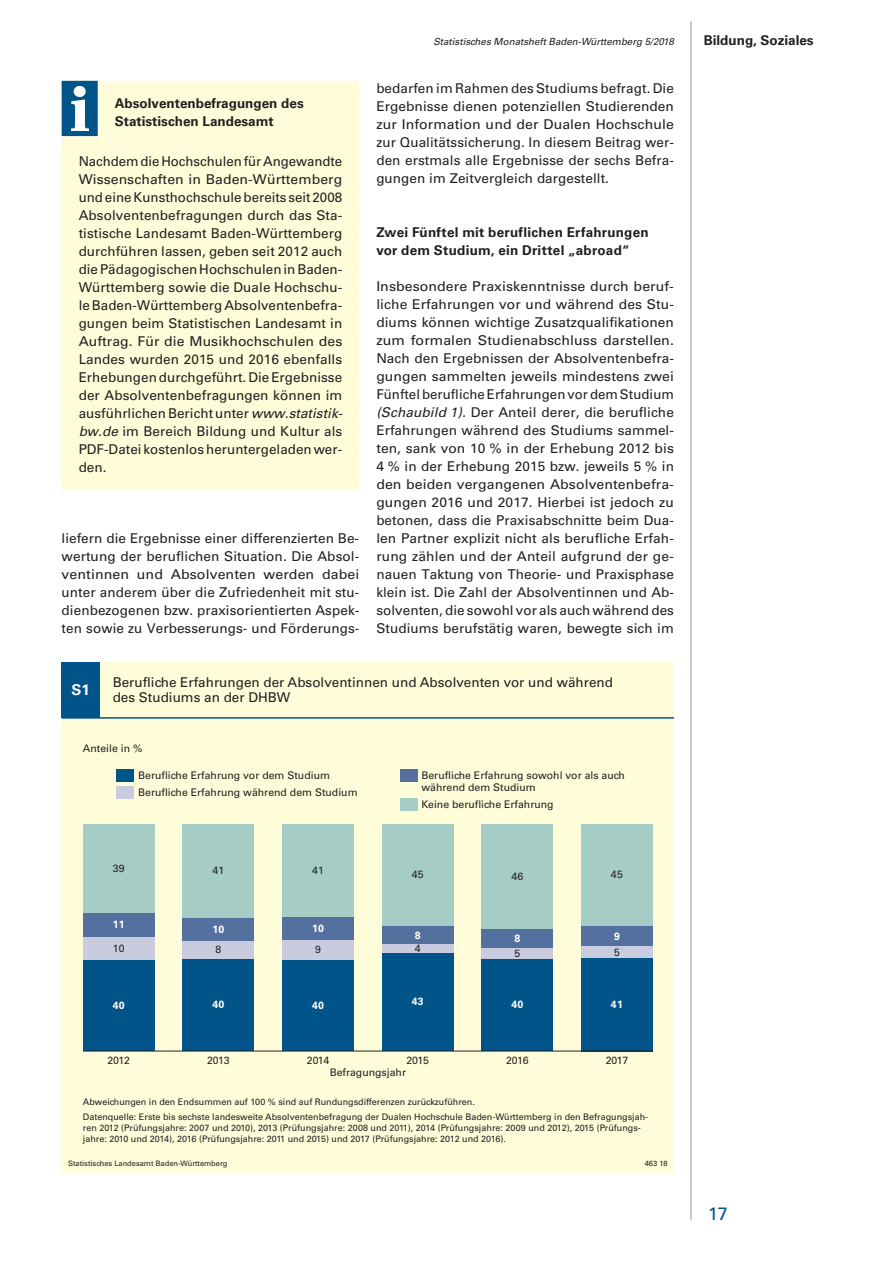
<style>
.page{position:relative;width:893px;height:1263px;background:#fff}
.page>*{position:absolute;margin:0;border:0;box-sizing:border-box;transform-origin:0 0}
.t1{font:18px "Univers";color:#01548a}
.t2{font:700 15px "Univers";color:#fff}
.Fließtext{font:13.5px/18px "Univers";letter-spacing:.005em;color:#231f20;text-align:justify;scale:1.05 1}
.Infotext{font:13.5px/18px "Univers";letter-spacing:.005em;color:#231f20;text-align:justify}
.Fließtext-2{font:13.5px/18px "Univers";letter-spacing:.005em;color:#231f20;text-align:justify}
.Kapitelzwischenübers{font:700 13.5px/18px "Univers";letter-spacing:.015em;color:#231f20}
.Überschrift_Infotext{font:700 13.5px/18px "Univers";color:#231f20}
.Kopfzeile_Beitragsth{font:700 13.5px "Univers";color:#231f20}
.t3{font:10.5px "Univers";color:#231f20}
.t4{font:700 10.5px "Univers";letter-spacing:.025em;color:#fff}
.Kopfzeile_Ausgabe{font:italic 9.75px "Univers";color:#231f20}
.t5{font:9px/15.3px "Univers";color:#231f20}
.t6{font:7.5px "Univers";color:#231f20}
.s1{font-style:italic}
</style>
<div class="page">
<hr style="left:691px;top:21px;width:1px;height:1199px;background:#939598">
<div style="left:62px;top:81px;width:297px;height:408px;background:#fffcda"></div>
<div style="left:62px;top:81px;width:36px;height:55px;background:#01548a;border:2px solid #01548a"></div>
<img style="left:71px;top:86px;width:17px;height:44px">
<div style="left:62px;top:663px;width:612px;height:510px;background:#fffcda"></div>
<div style="left:62px;top:663px;width:38px;height:55px;background:#01548a"></div>
<div style="left:83px;top:824px;width:72px;height:88px;background:#a6ccc6"></div>
<div style="left:83px;top:912px;width:72px;height:25px;background:#54709e"></div>
<div style="left:83px;top:937px;width:72px;height:23px;background:#c8ccde"></div>
<div style="left:83px;top:960px;width:72px;height:91px;background:#01548a"></div>
<div style="left:183px;top:824px;width:71px;height:94px;background:#a6ccc6"></div>
<div style="left:183px;top:918px;width:71px;height:23px;background:#54709e"></div>
<div style="left:183px;top:941px;width:71px;height:18px;background:#c8ccde"></div>
<div style="left:183px;top:959px;width:71px;height:92px;background:#01548a"></div>
<div style="left:282px;top:824px;width:72px;height:93px;background:#a6ccc6"></div>
<div style="left:282px;top:917px;width:72px;height:23px;background:#54709e"></div>
<div style="left:282px;top:940px;width:72px;height:20px;background:#c8ccde"></div>
<div style="left:282px;top:960px;width:72px;height:91px;background:#01548a"></div>
<div style="left:382px;top:824px;width:72px;height:102px;background:#a6ccc6"></div>
<div style="left:382px;top:926px;width:72px;height:18px;background:#54709e"></div>
<div style="left:382px;top:944px;width:72px;height:9px;background:#c8ccde"></div>
<div style="left:382px;top:953px;width:72px;height:98px;background:#01548a"></div>
<div style="left:481px;top:824px;width:72px;height:105px;background:#a6ccc6"></div>
<div style="left:481px;top:929px;width:72px;height:19px;background:#54709e"></div>
<div style="left:481px;top:948px;width:72px;height:11px;background:#c8ccde"></div>
<div style="left:481px;top:959px;width:72px;height:92px;background:#01548a"></div>
<div style="left:581px;top:824px;width:72px;height:102px;background:#a6ccc6"></div>
<div style="left:581px;top:926px;width:72px;height:21px;background:#54709e"></div>
<div style="left:581px;top:947px;width:72px;height:11px;background:#c8ccde"></div>
<div style="left:581px;top:958px;width:72px;height:93px;background:#01548a"></div>
<hr style="left:83px;top:1051px;width:570px;height:1px;background:#231f20">
<hr style="left:62px;top:717px;width:612px;height:2px;background:#01548a">
<div style="left:400px;top:798px;width:17px;height:13px;background:#a6ccc6"></div>
<div style="left:400px;top:769px;width:17px;height:13px;background:#54709e"></div>
<div style="left:117px;top:786px;width:17px;height:13px;background:#c8ccde"></div>
<div style="left:117px;top:769px;width:17px;height:13px;background:#01548a"></div>
<p class="Überschrift_Infotext" style="left:115px;top:95px;width:191px">Absolventenbefragungen des<br>Statistischen Landesamt</p>
<p class="Infotext" style="left:79px;top:152px;width:265px">Nachdem die Hochschulen für Angewandte Wissenschaften in Baden-Württemberg und eine Kunsthochschule bereits seit 2008<br>Absolventenbefragungen durch das Sta&shy;tistische Landesamt Baden-Württemberg durchführen lassen, geben seit 2012 auch die Pädagogischen Hochschulen in Baden-Württemberg sowie die Duale Hochschu&shy;le Baden-Württemberg Absolventenbefra&shy;gungen beim Statistischen Landesamt in Auftrag. Für die Musikhochschulen des Landes wurden 2015 und 2016 ebenfalls Erhebungen durchgeführt. Die Ergebnisse der Absolventenbefragungen können im ausführlichen Bericht unter <span class="s1">www.statistik&shy;bw.de</span> im Bereich Bildung und Kultur als PDF-Datei kostenlos heruntergeladen wer&shy;den.</p>
<p class="Fließtext-2" style="left:62px;top:529px;width:299px">liefern die Ergebnisse einer differenzierten Be&shy;wertung der beruflichen Situation. Die Absol&shy;ventinnen und Absolventen werden dabei unter anderem über die Zufriedenheit mit stu&shy;dienbezogenen bzw. praxisorientierten Aspek&shy;ten sowie zu Verbesserungs- und Förderungs-</p>
<p class="Kopfzeile_Ausgabe" style="left:433px;top:35px;width:242px">Statistisches Monatsheft Baden-Württemberg 5/2018</p>
<p class="Kopfzeile_Beitragsth" style="left:704px;top:32px;width:111px">Bildung, Soziales</p>
<p class="Fließtext-2" style="left:376px;top:79px;width:299px">bedarfen im Rahmen des Studiums befragt. Die Ergebnisse dienen potenziellen Studierenden zur Information und der Dualen Hochschule zur Qualitätssicherung. In diesem Beitrag wer&shy;den erstmals alle Ergebnisse der sechs Befra&shy;gungen im Zeitvergleich dargestellt.</p>
<p class="Kapitelzwischenübers" style="left:376px;top:223px;width:274px">Zwei Fünftel mit beruflichen Erfahrungen vor dem Studium, ein Drittel „abroad“</p>
<p class="Fließtext" style="left:376px;top:277px;width:285px">Insbesondere Praxiskenntnisse durch beruf&shy;liche Erfahrungen vor und während des Stu&shy;diums können wichtige Zusatzqualifikationen zum formalen Studienabschluss darstellen.<br>Nach den Ergebnissen der Absolventenbefra&shy;gungen sammelten jeweils mindestens zwei Fünftel berufliche Erfahrungen vor dem Studium <span class="s1">(Schaubild 1).</span> Der Anteil derer, die berufliche Erfahrungen während des Studiums sammel&shy;ten, sank von 10 % in der Erhebung 2012 bis 4 % in der Erhebung 2015 bzw. jeweils 5 % in den beiden vergangenen Absolventenbefra&shy;gungen 2016 und 2017. Hierbei ist jedoch zu betonen, dass die Praxisabschnitte beim Dua&shy;len Partner explizit nicht als berufliche Erfah&shy;rung zählen und der Anteil aufgrund der ge&shy;nauen Taktung von Theorie- und Praxisphase klein ist. Die Zahl der Absolventinnen und Ab&shy;solventen, die sowohl vor als auch während des Studiums berufstätig waren, bewegte sich im</p>
<p class="t2" style="left:72px;top:681px;width:20px">S1</p>
<p class="Fließtext-2" style="left:113px;top:673px;width:502px">Berufliche Erfahrungen der Absolventinnen und Absolventen vor und während</p>
<p class="Fließtext-2" style="left:113px;top:688px;width:179px">des Studiums an der DHBW</p>
<p class="t3" style="left:83px;top:742px;width:61px">Anteile in %</p>
<p class="t3" style="left:138px;top:769px;width:193px">Berufliche Erfahrung vor dem Studium</p>
<p class="t3" style="left:421px;top:769px;width:205px">Berufliche Erfahrung sowohl vor als auch</p>
<p class="t3" style="left:138px;top:786px;width:221px">Berufliche Erfahrung während dem Studium</p>
<p class="t3" style="left:421px;top:781px;width:116px">während dem Studium</p>
<p class="t3" style="left:421px;top:798px;width:134px">Keine berufliche Erfahrung</p>
<p class="t3" style="left:113px;top:861px;width:13px">39</p>
<p class="t3" style="left:212px;top:864px;width:13px">41</p>
<p class="t3" style="left:312px;top:864px;width:13px">41</p>
<p class="t3" style="left:412px;top:868px;width:13px">45</p>
<p class="t3" style="left:511px;top:870px;width:13px">46</p>
<p class="t3" style="left:611px;top:868px;width:13px">45</p>
<p class="t4" style="left:113px;top:918px;width:13px">11</p>
<p class="t4" style="left:212px;top:923px;width:13px">10</p>
<p class="t4" style="left:312px;top:922px;width:13px">10</p>
<p class="t4" style="left:415px;top:929px;width:7px">8</p>
<p class="t4" style="left:514px;top:932px;width:7px">8</p>
<p class="t4" style="left:614px;top:930px;width:7px">9</p>
<p class="t3" style="left:113px;top:942px;width:13px">10</p>
<p class="t3" style="left:215px;top:943px;width:7px">8</p>
<p class="t3" style="left:315px;top:943px;width:7px">9</p>
<p class="t3" style="left:415px;top:942px;width:7px">4</p>
<p class="t3" style="left:514px;top:947px;width:7px">5</p>
<p class="t3" style="left:614px;top:945px;width:7px">5</p>
<p class="t4" style="left:113px;top:999px;width:13px">40</p>
<p class="t4" style="left:212px;top:998px;width:13px">40</p>
<p class="t4" style="left:312px;top:999px;width:13px">40</p>
<p class="t4" style="left:412px;top:996px;width:13px">43</p>
<p class="t4" style="left:511px;top:998px;width:13px">40</p>
<p class="t4" style="left:611px;top:998px;width:13px">41</p>
<p class="t3" style="left:107px;top:1054px;width:24px">2012</p>
<p class="t3" style="left:207px;top:1054px;width:24px">2013</p>
<p class="t3" style="left:307px;top:1054px;width:24px">2014</p>
<p class="t5" style="left:83px;top:1094px;width:567px">Abweichungen in den Endsummen auf 100 % sind auf Rundungsdifferenzen zurückzuführen.<br>Datenquelle: Erste bis sechste landesweite Absolventenbefragung der Dualen Hochschule Baden-Württemberg in den Befragungsjah-</p>
<p class="t5" style="left:83px;top:1123px;width:560px;line-height:10.8px">ren 2012 (Prüfungsjahre: 2007 und 2010), 2013 (Prüfungsjahre: 2008 und 2011), 2014 (Prüfungsjahre: 2009 und 2012), 2015 (Prüfungs&shy;jahre: 2010 und 2014), 2016 (Prüfungsjahre: 2011 und 2015) und 2017 (Prüfungsjahre: 2012 und 2016).</p>
<p class="t3" style="left:406px;top:1054px;width:24px">2015</p>
<p class="t3" style="left:506px;top:1054px;width:24px">2016</p>
<p class="t3" style="left:606px;top:1054px;width:24px">2017</p>
<p class="t3" style="left:330px;top:1066px;width:78px">Befragungsjahr</p>
<p class="t6" style="left:68px;top:1159px;width:161px">Statistisches Landesamt Baden-Württemberg</p>
<p class="t6" style="left:645px;top:1159px;width:24px">463 18</p>
<p class="t1" style="left:708px;top:1203px;width:21px">17</p>
</div>
